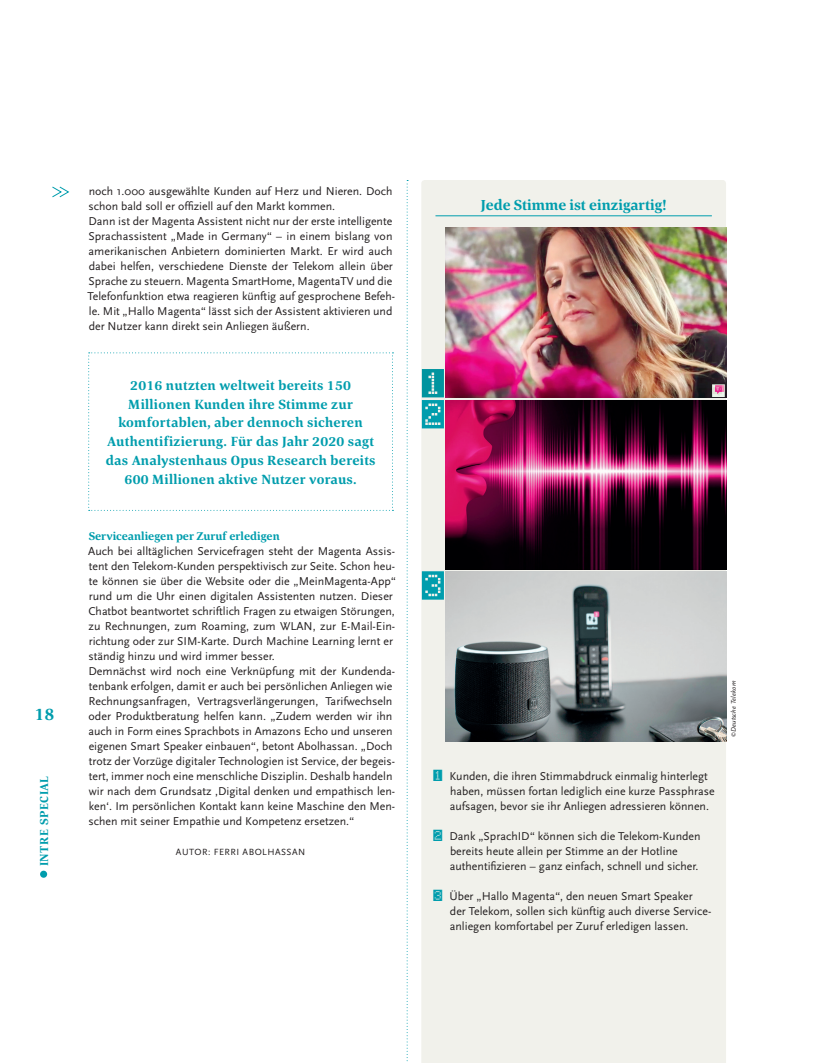
<style>
.page{position:relative;width:815px;height:1063px;background:#fff}
.page>*{position:absolute;margin:0;border:0;box-sizing:border-box;transform-origin:0 0}
.copy_text{font:50.5px "Erbos Draco 1 st NBP";color:#009dad}
.t1{font:700 17.5px "Corda";color:#009dad}
.t2{font:700 15px "Corda";color:#009dad}
.pull_quote___size_3{font:700 13.75px/18.8px "Corda";letter-spacing:.02em;color:#009dad;text-align:center}
.copy_text-2{font:11.88px/15px "Scala Sans";color:#231f20}
.t3{font:700 11.88px "Corda";letter-spacing:.045em;color:#009dad}
.copy_text-3{font:700 11.62px "Corda";color:#009dad}
.copy_text___centered{font:9.38px "Scala Sans";letter-spacing:.05em;color:#231f20}
.photo___credit{font:italic 6.88px "Scala Sans";letter-spacing:.025em;color:#231f20}
.s1{font-family:"Erbos Draco 1 st NBP";font-size:20px;color:#009dad}
</style>
<div class="page">
<div style="left:421px;top:180px;width:305px;height:883px;background:#f1f1eb"></div>
<hr style="left:435px;top:215px;width:277px;height:1px;background:#009dad">
<img style="left:446px;top:400px;width:280px;height:169px">
<img style="left:446px;top:227px;width:280px;height:170px">
<div style="left:40px;top:871px;width:7px;height:7px;background:#009dad;border-radius:50%"></div>
<img style="left:446px;top:571px;width:280px;height:170px">
<svg style="left:88px;top:352px;width:305px;height:159px"></svg>
<svg style="left:52px;top:186px;width:18px;height:12px"></svg>
<svg style="left:407px;top:180px;width:1px;height:882px"></svg>
<h2 class="t1" style="left:35px;top:702px;width:21px">18</h2>
<p class="t3" style="left:36px;top:866px;width:92px;rotate:-90deg">INTRE SPECIAL</p>
<p class="copy_text-2" style="left:89px;top:184px;width:305px">noch 1.000 ausgewählte Kunden auf Herz und Nieren. Doch schon bald soll er offiziell auf den Markt kommen.</p>
<p class="copy_text-2" style="left:88px;top:214px;width:309px">Dann ist der Magenta Assistent nicht nur der erste intelligente Sprachassistent „Made in Germany“ – in einem bislang von amerikanischen Anbietern dominierten Markt. Er wird auch dabei helfen, verschiedene Dienste der Telekom allein über Sprache zu steuern. Magenta SmartHome, MagentaTV und die Telefonfunktion etwa reagieren künftig auf gesprochene Befeh&shy;le. Mit „Hallo Magenta“ lässt sich der Assistent aktivieren und der Nutzer kann direkt sein Anliegen äußern.</p>
<p class="pull_quote___size_3" style="left:106px;top:376px;width:271px">2016 nutzten weltweit bereits 150<br>Millionen Kunden ihre Stimme zur komfortablen, aber dennoch sicheren Authentifizierung. Für das Jahr 2020 sagt das Analystenhaus Opus Research bereits 600 Millionen aktive Nutzer voraus.</p>
<p class="copy_text-3" style="left:89px;top:528px;width:192px">Serviceanliegen per Zuruf erledigen</p>
<p class="copy_text-2" style="left:88px;top:544px;width:309px">Auch bei alltäglichen Servicefragen steht der Magenta Assis&shy;tent den Telekom-Kunden perspektivisch zur Seite. Schon heu&shy;te können sie über die Website oder die „MeinMagenta-App“ rund um die Uhr einen digitalen Assistenten nutzen. Dieser Chatbot beantwortet schriftlich Fragen zu etwaigen Störungen, zu Rechnungen, zum Roaming, zum WLAN, zur E-Mail-Ein&shy;richtung oder zur SIM-Karte. Durch Machine Learning lernt er ständig hinzu und wird immer besser.</p>
<p class="copy_text-2" style="left:88px;top:664px;width:308px">Demnächst wird noch eine Verknüpfung mit der Kundenda&shy;tenbank erfolgen, damit er auch bei persönlichen Anliegen wie Rechnungsanfragen, Vertragsverlängerungen, Tarifwechseln oder Produktberatung helfen kann. „Zudem werden wir ihn auch in Form eines Sprachbots in Amazons Echo und unseren eigenen Smart Speaker einbauen“, betont Abolhassan. „Doch trotz der Vorzüge digitaler Technologien ist Service, der begeis&shy;tert, immer noch eine menschliche Disziplin. Deshalb handeln wir nach dem Grundsatz ‚Digital denken und empathisch len&shy;ken‘. Im persönlichen Kontakt kann keine Maschine den Men&shy;schen mit seiner Empathie und Kompetenz ersetzen.“</p>
<p class="copy_text___centered" style="left:176px;top:847px;width:131px">AUTOR: FERRI ABOLHASSAN</p>
<p class="t2" style="left:481px;top:195px;width:187px">Jede Stimme ist einzigartig!</p>
<h1 class="copy_text" style="left:422px;top:350px;width:24px">1</h1>
<p class="copy_text" style="left:422px;top:381px;width:24px">2</p>
<p class="copy_text" style="left:422px;top:553px;width:24px">3</p>
<p class="copy_text-2" style="left:450px;top:769px;width:266px;text-indent:-16px"><span class="s1">1</span> Kunden, die ihren Stimmabdruck einmalig hinterlegt haben, müssen fortan lediglich eine kurze Passphrase aufsagen, bevor sie ihr Anliegen adressieren können.</p>
<p class="copy_text-2" style="left:450px;top:829px;width:252px;text-indent:-16px"><span class="s1">2</span> Dank „SprachID“ können sich die Telekom-Kunden bereits heute allein per Stimme an der Hotline authentifizieren – ganz einfach, schnell und sicher.</p>
<p class="copy_text-2" style="left:450px;top:889px;width:263px;text-indent:-16px"><span class="s1">3</span> Über „Hallo Magenta“, den neuen Smart Speaker der Telekom, sollen sich künftig auch diverse Service&shy;anliegen komfortabel per Zuruf erledigen lassen.</p>
<p class="photo___credit" style="left:730px;top:737px;width:58px;rotate:-90deg"><sup>©</sup>Deutsche Telekom</p>
</div>
